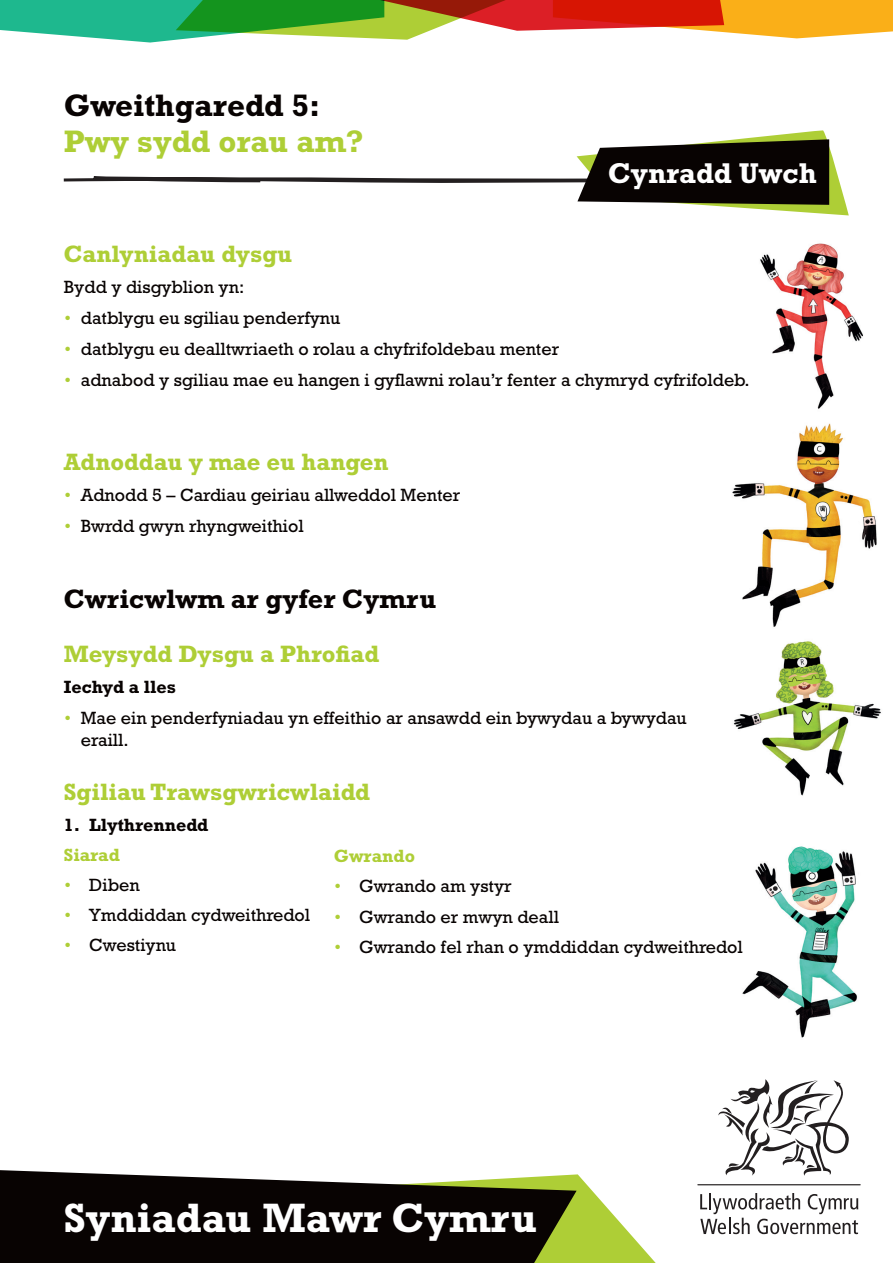
<style>
.page{position:relative;width:893px;height:1263px;background:#fff}
.page>*{position:absolute;margin:0;border:0;box-sizing:border-box;transform-origin:0 0}
.t1{font:700 41.7px "Rockwell";color:#fff}
.t2{font:700 31.5px "Rockwell";color:#080302}
.t3{font:700 31.5px "Rockwell";color:#aece36}
.t4{font:700 29.1px "Rockwell";color:#fff}
.t5{font:700 27px "Rockwell";color:#080302}
.t6{font:700 24px "Rockwell";color:#aece36}
.t7{font:18px/22.5px "Rockwell";color:#080302}
.t8{font:700 18px "Rockwell";color:#080302}
.t9{font:700 18px "Rockwell";color:#aece36}
.s1{font-style:italic;color:#aece36}
</style>
<div class="page">
<svg style="left:577px;top:1174px;width:79px;height:89px"></svg>
<svg style="left:0;top:1170px;width:577px;height:93px;fill:#080302"></svg>
<img style="left:733px;top:641px;width:148px;height:155px">
<img style="left:760px;top:243px;width:103px;height:166px">
<img style="left:732px;top:423px;width:145px;height:204px">
<img style="left:742px;top:846px;width:115px;height:192px">
<svg style="left:718px;top:1079px;width:131px;height:97px"></svg>
<svg style="left:700px;top:1193px;width:158px;height:41px"></svg>
<hr style="left:697px;top:1184px;width:164px;height:1px;background:#231f20">
<svg style="left:63px;top:130px;width:786px;height:85px"></svg>
<svg style="left:0;top:0;width:893px;height:43px"></svg>
<h2 class="t2" style="left:64px;top:87px;width:258px">Gweithgaredd 5:</h2>
<h2 class="t3" style="left:64px;top:123px;width:301px">Pwy sydd orau am?</h2>
<h3 class="t4" style="left:608px;top:156px;width:210px">Cynradd Uwch</h3>
<h3 class="t6" style="left:64px;top:240px;width:230px">Canlyniadau dysgu</h3>
<p class="t7" style="left:64px;top:275px;width:182px">Bydd y disgyblion yn:</p>
<p class="t7" style="left:64px;top:306px;width:278px"><span class="s1">•</span> datblygu eu sgiliau penderfynu</p>
<p class="t7" style="left:64px;top:337px;width:497px"><span class="s1">•</span> datblygu eu dealltwriaeth o rolau a chyfrifoldebau menter</p>
<p class="t7" style="left:64px;top:368px;width:688px"><span class="s1">•</span> adnabod y sgiliau mae eu hangen i gyflawni rolau’r fenter a chymryd cyfrifoldeb.</p>
<h3 class="t6" style="left:64px;top:448px;width:326px">Adnoddau y mae eu hangen</h3>
<p class="t7" style="left:64px;top:484px;width:398px"><span class="s1">•</span> Adnodd 5 – Cardiau geiriau allweddol Menter</p>
<p class="t7" style="left:64px;top:515px;width:241px"><span class="s1">•</span> Bwrdd gwyn rhyngweithiol</p>
<h3 class="t5" style="left:64px;top:583px;width:374px">Cwricwlwm ar gyfer Cymru</h3>
<h3 class="t6" style="left:64px;top:640px;width:317px">Meysydd Dysgu a Phrofiad</h3>
<p class="t8" style="left:64px;top:676px;width:114px">Iechyd a lles</p>
<p class="t7" style="left:81px;top:706px;width:607px;text-indent:-17px"><span class="s1">•</span> Mae ein penderfyniadau yn effeithio ar ansawdd ein bywydau a bywydau eraill.</p>
<h3 class="t6" style="left:64px;top:778px;width:308px">Sgiliau Trawsgwricwlaidd</h3>
<p class="t8" style="left:64px;top:814px;width:146px">1. Llythrennedd</p>
<p class="t9" style="left:64px;top:844px;width:58px">Siarad</p>
<p class="t7" style="left:64px;top:874px;width:78px"><span class="s1">•</span> Diben</p>
<p class="t7" style="left:64px;top:904px;width:248px"><span class="s1">•</span> Ymddiddan cydweithredol</p>
<p class="t7" style="left:64px;top:934px;width:114px"><span class="s1">•</span> Cwestiynu</p>
<p class="t9" style="left:334px;top:846px;width:83px">Gwrando</p>
<p class="t7" style="left:334px;top:875px;width:179px"><span class="s1">•</span> Gwrando am ystyr</p>
<p class="t7" style="left:334px;top:905px;width:227px"><span class="s1">•</span> Gwrando er mwyn deall</p>
<p class="t7" style="left:334px;top:935px;width:411px"><span class="s1">•</span> Gwrando fel rhan o ymddiddan cydweithredol</p>
<h1 class="t1" style="left:64px;top:1193px;width:475px">Syniadau Mawr Cymru</h1>
</div>
